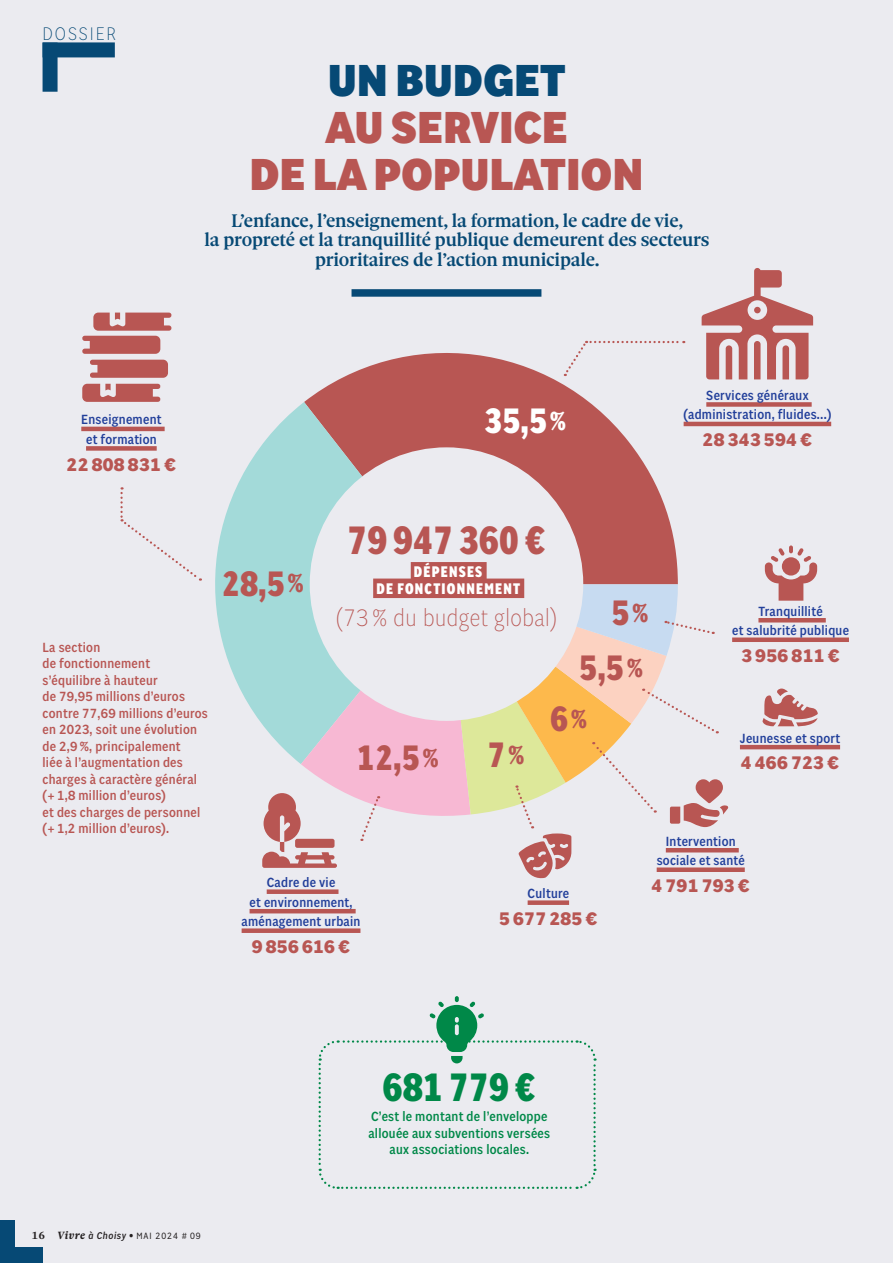
<style>
.page{position:relative;width:893px;height:1263px;background:#ebebf0}
.page>*{position:absolute;margin:0;border:0;box-sizing:border-box;transform-origin:0 0}
.t1{font:900 condensed 48px/47.2px "Sole Sans";letter-spacing:.01em;color:#b85653;text-align:center}
.t2{font:900 condensed 48px "Sole Sans";letter-spacing:.01em;color:#064975}
.t3{font:700 extra-condensed 42.45px "Sole Sans";letter-spacing:.01em;color:#b85653}
.t4{font:700 extra-condensed 42.45px "Sole Sans";letter-spacing:.01em;color:#008848}
.t5{font:700 extra-condensed 37.95px/55.1px "Sole Sans";color:#b85653;text-align:right}
.t6{font:700 extra-condensed 37.95px "Sole Sans";color:#fff}
.t7{font:300 condensed 25.5px "Sole Sans";letter-spacing:.02em;color:#b85653}
.t8{font:500 19.5px/19.5px "Sole Serif Subhead";letter-spacing:-.01em;color:#064975;text-align:center}
.t9{font:700 condensed 19.5px "Sole Sans";letter-spacing:.02em;color:#b85653}
.t10{font:300 condensed 19.5px "Sole Sans";letter-spacing:.1em;color:#064975}
.t11{font:800 extra-condensed 16.5px/16.5px "Sole Sans";letter-spacing:.075em;color:#fff;text-align:center}
.t12{font:500 condensed 14.25px/16.5px "Sole Sans";letter-spacing:.02em;color:#b85653}
.t13{font:500 condensed 14.25px/19.5px "Sole Sans";letter-spacing:.02em;color:#223f9a;text-align:center}
.t14{font:500 condensed 14.25px/16.5px "Sole Sans";letter-spacing:.02em;color:#008848;text-align:center}
.t15{font:condensed 9.75px "Sole Sans";letter-spacing:.1em;color:#231f20}
.s1{font-size:27.9px}
.s2{font-family:"Sole Serif Text";font-weight:700;font-stretch:normal;font-size:11.25px}
.s3{font-family:"Sole Serif Text";font-weight:700;font-style:italic;font-stretch:normal;font-size:11.25px}
.s4{font-weight:500;font-style:italic;font-size:10.5px}
.s5{font-size:10.5px}
</style>
<div class="page">
<div style="left:43px;top:42px;width:72px;height:15px;background:#064975"></div>
<div style="left:43px;top:43px;width:15px;height:49px;background:#064975"></div>
<svg style="left:304px;top:340px;width:374px;height:244px;fill:#b85653"></svg>
<svg style="left:201px;top:402px;width:245px;height:322px;fill:#a3dad9"></svg>
<div style="left:310px;top:447px;width:273px;height:274px;background:#ebebf0;border-radius:50%"></div>
<div style="left:352px;top:289px;width:189px;height:8px;background:#064975"></div>
<div style="left:411px;top:562px;width:76px;height:20px;background:#b85653"></div>
<div style="left:373px;top:579px;width:151px;height:19px;background:#b85653"></div>
<hr style="left:758px;top:618px;width:68px;height:4px;background:#b85653">
<div style="left:732px;top:637px;width:117px;height:5px;background:#b85653"></div>
<div style="left:706px;top:402px;width:106px;height:5px;background:#b85653"></div>
<hr style="left:684px;top:422px;width:147px;height:4px;background:#b85653">
<hr style="left:81px;top:427px;width:84px;height:4px;background:#b85653">
<div style="left:86px;top:446px;width:71px;height:5px;background:#b85653"></div>
<div style="left:267px;top:889px;width:72px;height:5px;background:#b85653"></div>
<hr style="left:250px;top:909px;width:106px;height:4px;background:#b85653">
<div style="left:242px;top:928px;width:118px;height:5px;background:#b85653"></div>
<div style="left:528px;top:900px;width:41px;height:5px;background:#b85653"></div>
<hr style="left:666px;top:848px;width:73px;height:4px;background:#b85653">
<div style="left:657px;top:867px;width:88px;height:5px;background:#b85653"></div>
<hr style="left:740px;top:745px;width:100px;height:4px;background:#b85653">
<svg style="left:564px;top:341px;width:120px;height:35px"></svg>
<svg style="left:120px;top:487px;width:81px;height:94px"></svg>
<svg style="left:82px;top:313px;width:90px;height:41px"></svg>
<svg style="left:90px;top:360px;width:78px;height:18px"></svg>
<svg style="left:82px;top:384px;width:79px;height:18px"></svg>
<svg style="left:702px;top:268px;width:111px;height:111px"></svg>
<svg style="left:262px;top:584px;width:467px;height:295px"></svg>
<svg style="left:763px;top:689px;width:55px;height:37px"></svg>
<svg style="left:765px;top:545px;width:52px;height:56px"></svg>
<svg style="left:318px;top:996px;width:279px;height:193px"></svg>
<div style="left:0;top:1220px;width:15px;height:43px;background:#064975"></div>
<div style="left:0;top:1248px;width:43px;height:15px;background:#064975"></div>
<h3 class="t10" style="left:43px;top:26px;width:75px">DOSSIER</h3>
<h1 class="t2" style="left:328px;top:51px;width:239px">UN BUDGET</h1>
<h1 class="t1" style="left:250px;top:103px;width:395px">AU SERVICE<br>DE LA POPULATION</h1>
<h3 class="t8" style="left:205px;top:212px;width:507px">L’enfance, l’enseignement, la formation, le cadre de vie,<br>la propreté et la tranquillité publique demeurent des secteurs prioritaires de l’action municipale.</h3>
<p class="t13" style="left:81px;top:411px;width:82px">Enseignement et formation</p>
<h3 class="t9" style="left:67px;top:457px;width:111px">22 808 831 €</h3>
<h3 class="t6" style="left:484px;top:398px;width:83px">35,5 <span class="s1">%</span></h3>
<h2 class="t3" style="left:347px;top:514px;width:200px">79 947 360 €</h2>
<p class="t13" style="left:684px;top:387px;width:149px">Services généraux (administration, fluides…)</p>
<h3 class="t9" style="left:703px;top:433px;width:111px">28 343 594 €</h3>
<p class="t12" style="left:43px;top:640px;width:167px">La section<br>de fonctionnement s’équilibre à hauteur<br>de 79,95 millions d’euros contre 77,69 millions d’euros en 2023, soit une évolution de 2,9 %, principalement<br>liée à l’augmentation des charges à caractère général (+ 1,8 million d’euros)<br>et des charges de personnel (+ 1,2 million d’euros).</p>
<h3 class="t5" style="left:222px;top:555px;width:83px">28,5 <span class="s1">%</span></h3>
<p class="t11" style="left:376px;top:563px;width:145px">DÉPENSES<br>DE FONCTIONNEMENT</p>
<h3 class="t7" style="left:336px;top:608px;width:222px">(73 % du budget global)</h3>
<h3 class="t5" style="left:579px;top:585px;width:70px">5 <span class="s1">%<br></span>5,5 <span class="s1">%</span></h3>
<h3 class="t5" style="left:550px;top:691px;width:38px">6 <span class="s1">%</span></h3>
<h3 class="t5" style="left:357px;top:729px;width:83px">12,5 <span class="s1">%</span></h3>
<h3 class="t5" style="left:488px;top:727px;width:38px">7 <span class="s1">%</span></h3>
<p class="t13" style="left:732px;top:602px;width:118px">Tranquillité<br>et salubrité publique</p>
<h3 class="t9" style="left:741px;top:648px;width:100px">3 956 811 €</h3>
<p class="t13" style="left:740px;top:729px;width:102px">Jeunesse et sport</p>
<h3 class="t9" style="left:741px;top:756px;width:100px">4 466 723 €</h3>
<p class="t13" style="left:242px;top:874px;width:120px">Cadre de vie<br>et environnement, aménagement urbain</p>
<h3 class="t9" style="left:252px;top:939px;width:100px">9 856 616 €</h3>
<p class="t13" style="left:528px;top:885px;width:43px">Culture</p>
<h3 class="t9" style="left:499px;top:911px;width:100px">5 677 285 €</h3>
<p class="t13" style="left:657px;top:832px;width:90px">Intervention sociale et santé</p>
<h3 class="t9" style="left:652px;top:878px;width:100px">4 791 793 €</h3>
<p class="t15" style="left:32px;top:1230px;width:170px"><span class="s2">16</span> <span class="s3">Vivre</span> <span class="s4">à Choisy</span> <span class="s5">•</span> MAI 2024 # 09</p>
<h2 class="t4" style="left:383px;top:1061px;width:154px">681 779 €</h2>
<p class="t14" style="left:368px;top:1110px;width:183px">C’est le montant de l’enveloppe allouée aux subventions versées aux associations locales.</p>
</div>
